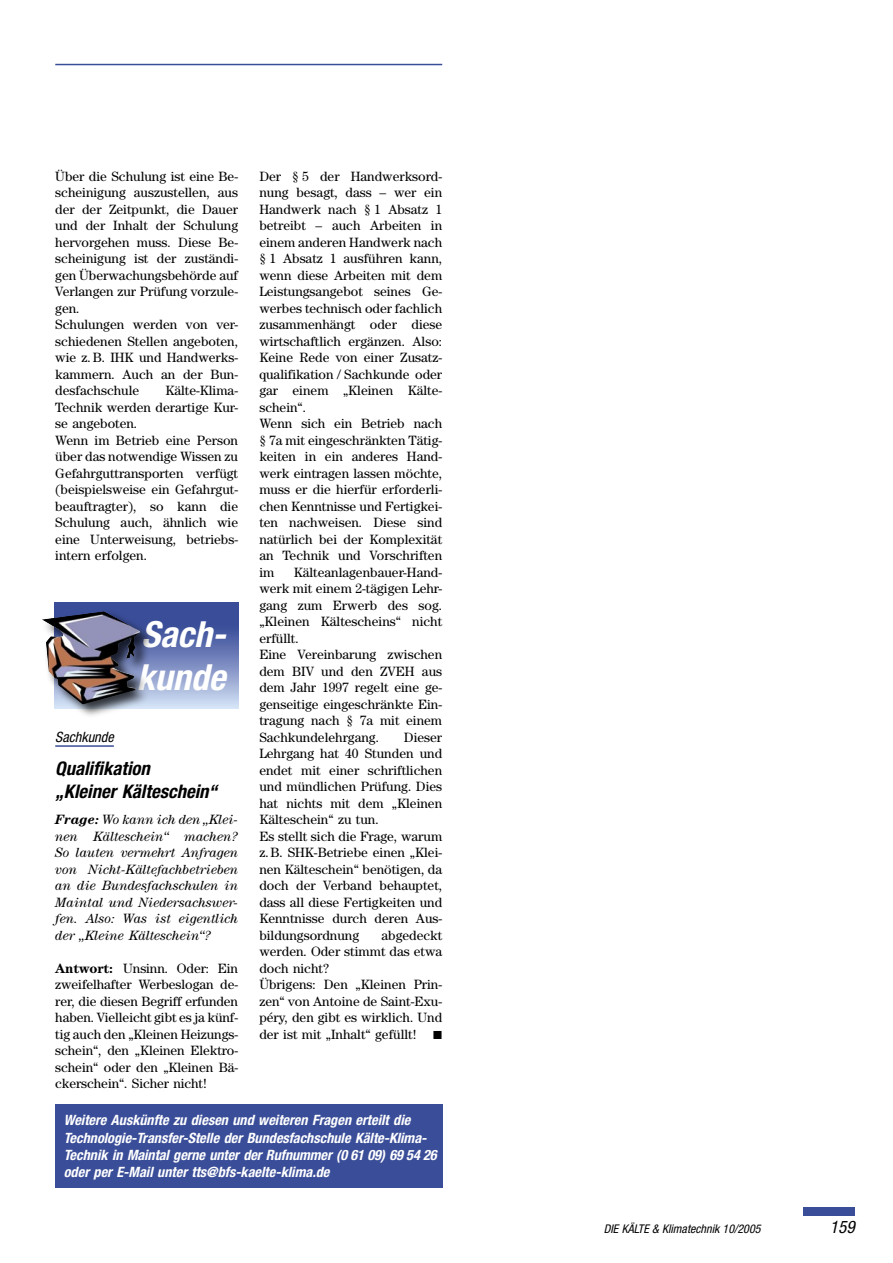
<style>
.page{position:relative;width:893px;height:1263px;background:#fff}
.page>*{position:absolute;margin:0;border:0;box-sizing:border-box;transform-origin:0 0}
.t1{font:italic 700 condensed 36px/43.3px "Helvetica Neue LT Std";color:#fff}
.KK_12b_Überschrift_4sp_2zeilig{font:italic 700 condensed 18.75px/22.5px "Helvetica Neue LT Std";color:#000}
.t2{font:italic condensed 17.25px "Helvetica Neue LT Std";color:#000}
.t3{font:italic 700 condensed 14.25px/17.4px "Helvetica Neue LT Std";color:#fff}
.KK_11_Dachzeile_4sp_Linie{font:italic condensed 14.25px "Helvetica Neue LT Std";color:#000}
.KK_06_Grundtext_ohne_Einzug{font:13.5px/16.5px "Century Std";color:#000;text-align:justify}
.KK_06_Grundtext_ohne_Einzug-2{font:italic 13.5px/16.5px "Century Std";color:#000;text-align:justify}
.t4{font:italic condensed 12px "Helvetica Neue LT Std";color:#000}
.s1{font-weight:700}
</style>
<div class="page">
<div style="left:804px;top:1208px;width:51px;height:8px;background:#3a4d98"></div>
<hr style="left:55px;top:64px;width:387px;height:1px;background:#3a4d98">
<div style="left:55px;top:1105px;width:387px;height:82px;background:#3a4d98"></div>
<hr style="left:55px;top:745px;width:59px;height:2px;background:#3a4d98">
<svg style="left:54px;top:603px;width:184px;height:106px;background:#7182ba"></svg>
<div style="left:41px;top:608px;width:114px;height:112px;background:#000;opacity:.75"></div>
<img style="left:42px;top:611px;width:99px;height:93px">
<p class="KK_06_Grundtext_ohne_Einzug" style="left:55px;top:168px;width:184px">Über die Schulung ist eine Be&shy;scheinigung auszustellen, aus der der Zeitpunkt, die Dauer und der Inhalt der Schulung hervorgehen muss. Diese Be&shy;scheinigung ist der zuständi&shy;gen Überwachungsbehörde auf Verlangen zur Prüfung vorzule&shy;gen.</p>
<p class="KK_06_Grundtext_ohne_Einzug" style="left:55px;top:316px;width:184px">Schulungen werden von ver&shy;schiedenen Stellen angeboten, wie z. B. IHK und Handwerks&shy;kammern. Auch an der Bun&shy;desfachschule</p>
<p class="KK_06_Grundtext_ohne_Einzug" style="left:55px;top:382px;width:184px;text-indent:110px">Kälte-Klima-Technik werden derartige Kur&shy;se angeboten.</p>
<p class="KK_06_Grundtext_ohne_Einzug" style="left:55px;top:432px;width:184px">Wenn im Betrieb eine Person über das notwendige Wissen zu Gefahrguttransporten verfügt (beispielsweise ein Gefahrgut&shy;beauftragter), so kann die Schulung auch, ähnlich wie eine Unterweisung, betriebs&shy;intern erfolgen.</p>
<p class="t1" style="left:137px;top:613px;width:91px">Sach&shy;kunde</p>
<p class="KK_11_Dachzeile_4sp_Linie" style="left:55px;top:729px;width:60px">Sachkunde</p>
<p class="KK_12b_Überschrift_4sp_2zeilig" style="left:55px;top:757px;width:164px">Qualifikation<br>„Kleiner Kälteschein“</p>
<p class="KK_06_Grundtext_ohne_Einzug-2" style="left:55px;top:811px;width:184px"><span class="s1">Frage:</span> Wo kann ich den „Klei&shy;nen Kälteschein“ machen?<br>So lauten vermehrt Anfragen von Nicht-Kältefachbetrieben an die Bundesfachschulen in Maintal und Niedersachswer&shy;fen. Also: Was ist eigentlich der „Kleine Kälteschein“?</p>
<p class="KK_06_Grundtext_ohne_Einzug" style="left:55px;top:960px;width:184px"><span class="s1">Antwort:</span> Unsinn. Oder: Ein zweifelhafter Werbeslogan de&shy;rer, die diesen Begriff erfunden haben. Vielleicht gibt es ja künf&shy;tig auch den „Kleinen Heizungs&shy;schein“, den „Kleinen Elektro&shy;schein“ oder den „Kleinen Bä&shy;ckerschein“. Sicher nicht!</p>
<p class="KK_06_Grundtext_ohne_Einzug" style="left:259px;top:168px;width:184px">Der § 5 der Handwerksord&shy;nung besagt, dass – wer ein Handwerk nach § 1 Absatz 1 betreibt – auch Arbeiten in einem anderen Handwerk nach § 1 Absatz 1 ausführen kann, wenn diese Arbeiten mit dem Leistungsangebot seines Ge&shy;werbes technisch oder fachlich zusammenhängt oder diese wirtschaftlich ergänzen. Also:<br>Keine Rede von einer Zusatz&shy;qualifikation / Sachkunde oder gar einem „Kleinen Kälte&shy;schein“.</p>
<p class="KK_06_Grundtext_ohne_Einzug" style="left:259px;top:415px;width:184px">Wenn sich ein Betrieb nach § 7a mit eingeschränkten Tätig&shy;keiten in ein anderes Hand&shy;werk eintragen lassen möchte, muss er die hierfür erforderli&shy;chen Kenntnisse und Fertigkei&shy;ten nachweisen. Diese sind natürlich bei der Komplexität an Technik und Vorschriften im</p>
<p class="KK_06_Grundtext_ohne_Einzug" style="left:259px;top:564px;width:184px;text-indent:34px">Kälteanlagenbauer-Hand&shy;werk mit einem 2-tägigen Lehr&shy;gang zum Erwerb des sog. „Kleinen Kältescheins“ nicht erfüllt.</p>
<p class="KK_06_Grundtext_ohne_Einzug" style="left:259px;top:646px;width:184px">Eine Vereinbarung zwischen dem BIV und den ZVEH aus dem Jahr 1997 regelt eine ge&shy;genseitige eingeschränkte Ein&shy;tragung nach § 7a mit einem Sachkundelehrgang.</p>
<p class="KK_06_Grundtext_ohne_Einzug" style="left:259px;top:729px;width:184px;text-indent:145px">Dieser Lehrgang hat 40 Stunden und endet mit einer schriftlichen und mündlichen Prüfung. Dies hat nichts mit dem „Kleinen Kälteschein“ zu tun.</p>
<p class="KK_06_Grundtext_ohne_Einzug" style="left:259px;top:828px;width:184px">Es stellt sich die Frage, warum z. B. SHK-Betriebe einen „Klei&shy;nen Kälteschein“ benötigen, da doch der Verband behauptet, dass all diese Fertigkeiten und Kenntnisse durch deren Aus&shy;bildungsordnung</p>
<p class="KK_06_Grundtext_ohne_Einzug" style="left:259px;top:927px;width:184px;text-indent:122px">abgedeckt werden. Oder stimmt das etwa doch nicht?</p>
<p class="KK_06_Grundtext_ohne_Einzug" style="left:259px;top:976px;width:184px">Übrigens: Den „Kleinen Prin&shy;zen“ von Antoine de Saint-Exu&shy;péry, den gibt es wirklich. Und der ist mit „Inhalt“ gefüllt! ◾</p>
<p class="t3" style="left:64px;top:1111px;width:374px">Weitere Auskünfte zu diesen und weiteren Fragen erteilt die Technologie-Transfer-Stelle der Bundesfachschule Kälte-Klima-Technik in Maintal gerne unter der Rufnummer (0 61 09) 69 54 26 oder per E-Mail unter tts@bfs-kaelte-klima.de</p>
<p class="t4" style="left:604px;top:1222px;width:158px">DIE KÄLTE &amp; Klimatechnik 10/2005</p>
<p class="t2" style="left:830px;top:1217px;width:26px">159</p>
</div>
